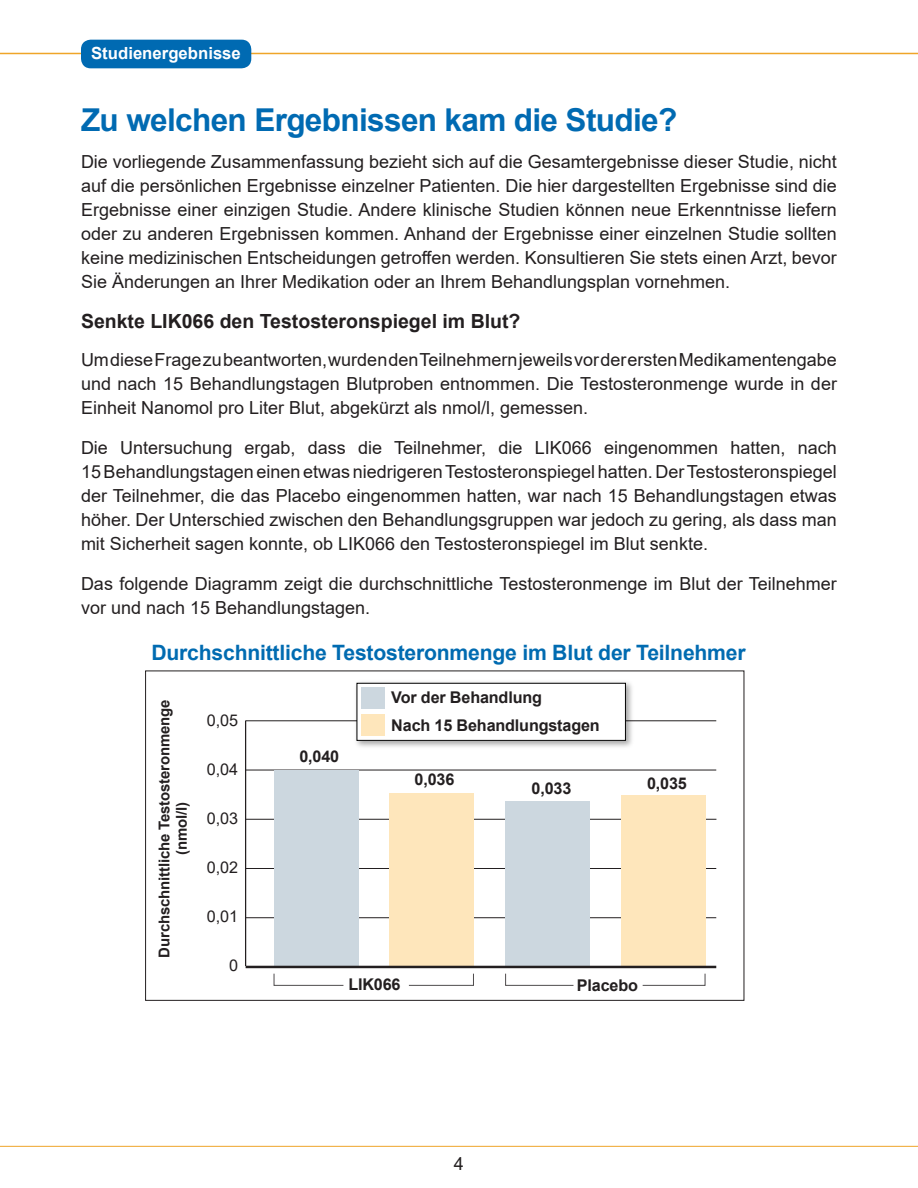
<style>
.page{position:relative;width:918px;height:1188px;background:#fff}
.page>*{position:absolute;margin:0;border:0;box-sizing:border-box;transform-origin:0 0}
.t1{font:700 31.5px "Arial";letter-spacing:-.02em;color:#006ab2}
.t2{font:700 21.15px "Arial";letter-spacing:-.01em;color:#006bb1}
.t3{font:700 19.5px "Arial";color:#231f20}
.t4{font:18px/24px "Arial";color:#231f20;text-align:justify}
.t5{font:700 16.8px "Arial";color:#fff}
.t6{font:700 16.2px/27.2px "Arial";letter-spacing:-.01em;color:#231f20}
.t7{font:16.2px "Arial";color:#231f20}
.t8{font:700 15px/17.4px "Arial";letter-spacing:-.01em;color:#231f20;text-align:center}
</style>
<div class="page">
<hr style="left:0;top:53px;width:918px;height:1px;background:#efa529">
<div style="left:81px;top:40px;width:170px;height:28px;background:#006ab2;border-radius:10px"></div>
<hr style="left:0;top:1146px;width:918px;height:1px;background:#efa529">
<hr style="left:246px;top:917px;width:470px;height:1px;background:#231f20">
<hr style="left:246px;top:868px;width:470px;height:1px;background:#231f20">
<hr style="left:246px;top:770px;width:470px;height:1px;background:#231f20">
<hr style="left:246px;top:819px;width:470px;height:1px;background:#231f20">
<hr style="left:246px;top:721px;width:470px;height:1px;background:#231f20">
<hr style="left:245px;top:721px;width:1px;height:245px;background:#231f20">
<div style="left:274px;top:770px;width:85px;height:196px;background:#ccd7df"></div>
<div style="left:505px;top:801px;width:85px;height:165px;background:#ccd7df"></div>
<div style="left:621px;top:795px;width:84px;height:171px;background:#fee6bb"></div>
<div style="left:390px;top:793px;width:84px;height:173px;background:#fee6bb"></div>
<hr style="left:246px;top:966px;width:470px;height:2px;background:#231f20">
<svg style="left:505px;top:973px;width:69px;height:13px"></svg>
<svg style="left:642px;top:973px;width:64px;height:13px"></svg>
<svg style="left:273px;top:973px;width:71px;height:13px"></svg>
<svg style="left:408px;top:973px;width:66px;height:13px"></svg>
<img style="left:350px;top:682px;width:288px;height:65px">
<div style="left:357px;top:683px;width:268px;height:57px;background:#fff"></div>
<div style="left:357px;top:683px;width:269px;height:58px;border:1px solid #000"></div>
<div style="left:361px;top:688px;width:24px;height:21px;background:#ccd7df"></div>
<div style="left:361px;top:715px;width:24px;height:21px;background:#fee6bb"></div>
<p class="t5" style="left:91px;top:41px;width:151px">Studienergebnisse</p>
<h1 class="t1" style="left:81px;top:98px;width:598px">Zu welchen Ergebnissen kam die Studie?</h1>
<p class="t4" style="left:81px;top:150px;width:757px">Die vorliegende Zusammenfassung bezieht sich auf die Gesamtergebnisse dieser Studie, nicht auf die persönlichen Ergebnisse einzelner Patienten. Die hier dargestellten Ergebnisse sind die Ergebnisse einer einzigen Studie. Andere klinische Studien können neue Erkenntnisse liefern oder zu anderen Ergebnissen kommen. Anhand der Ergebnisse einer einzelnen Studie sollten keine medizinischen Entscheidungen getroffen werden. Konsultieren Sie stets einen Arzt, bevor Sie Änderungen an Ihrer Medikation oder an Ihrem Behandlungsplan vornehmen.</p>
<p class="t3" style="left:81px;top:308px;width:441px">Senkte LIK066 den Testosteronspiegel im Blut?</p>
<p class="t4" style="left:81px;top:347px;width:758px">Um diese Frage zu beantworten, wurden den Teilnehmern jeweils vor der ersten Medikamentengabe und nach 15 Behandlungstagen Blutproben entnommen. Die Testosteronmenge wurde in der Einheit Nanomol pro Liter Blut, abgekürzt als nmol/l, gemessen.</p>
<p class="t4" style="left:81px;top:435px;width:757px">Die Untersuchung ergab, dass die Teilnehmer, die LIK066 eingenommen hatten, nach 15Behandlungstagen einen etwas niedrigeren Testosteronspiegel hatten. Der Testosteronspiegel der Teilnehmer, die das Placebo eingenommen hatten, war nach 15 Behandlungstagen etwas höher. Der Unterschied zwischen den Behandlungsgruppen war jedoch zu gering, als dass man mit Sicherheit sagen konnte, ob LIK066 den Testosteronspiegel im Blut senkte.</p>
<p class="t4" style="left:81px;top:571px;width:757px">Das folgende Diagramm zeigt die durchschnittliche Testosteronmenge im Blut der Teilnehmer vor und nach 15 Behandlungstagen.</p>
<p class="t2" style="left:151px;top:638px;width:596px">Durchschnittliche Testosteronmenge im Blut der Teilnehmer</p>
<p class="t8" style="left:156px;top:958px;width:259px;rotate:-90deg">Durchschnittliche Testosteronmenge (nmol/l)</p>
<p class="t7" style="left:207px;top:709px;width:33px">0,05</p>
<p class="t7" style="left:207px;top:758px;width:33px">0,04</p>
<p class="t7" style="left:207px;top:807px;width:33px">0,03</p>
<p class="t7" style="left:207px;top:856px;width:33px">0,02</p>
<p class="t7" style="left:207px;top:905px;width:33px">0,01</p>
<p class="t7" style="left:229px;top:954px;width:10px">0</p>
<p class="t6" style="left:299px;top:743px;width:41px">0,040</p>
<p class="t6" style="left:391px;top:684px;width:210px">Vor der Behandlung<br>Nach 15 Behandlungstagen</p>
<p class="t6" style="left:415px;top:766px;width:41px">0,036</p>
<p class="t6" style="left:532px;top:775px;width:41px">0,033</p>
<p class="t6" style="left:647px;top:770px;width:41px">0,035</p>
<p class="t6" style="left:348px;top:971px;width:54px">LIK066</p>
<p class="t6" style="left:577px;top:971px;width:63px">Placebo</p>
<p class="t4" style="left:454px;top:1151px;width:12px">4</p>
</div>
